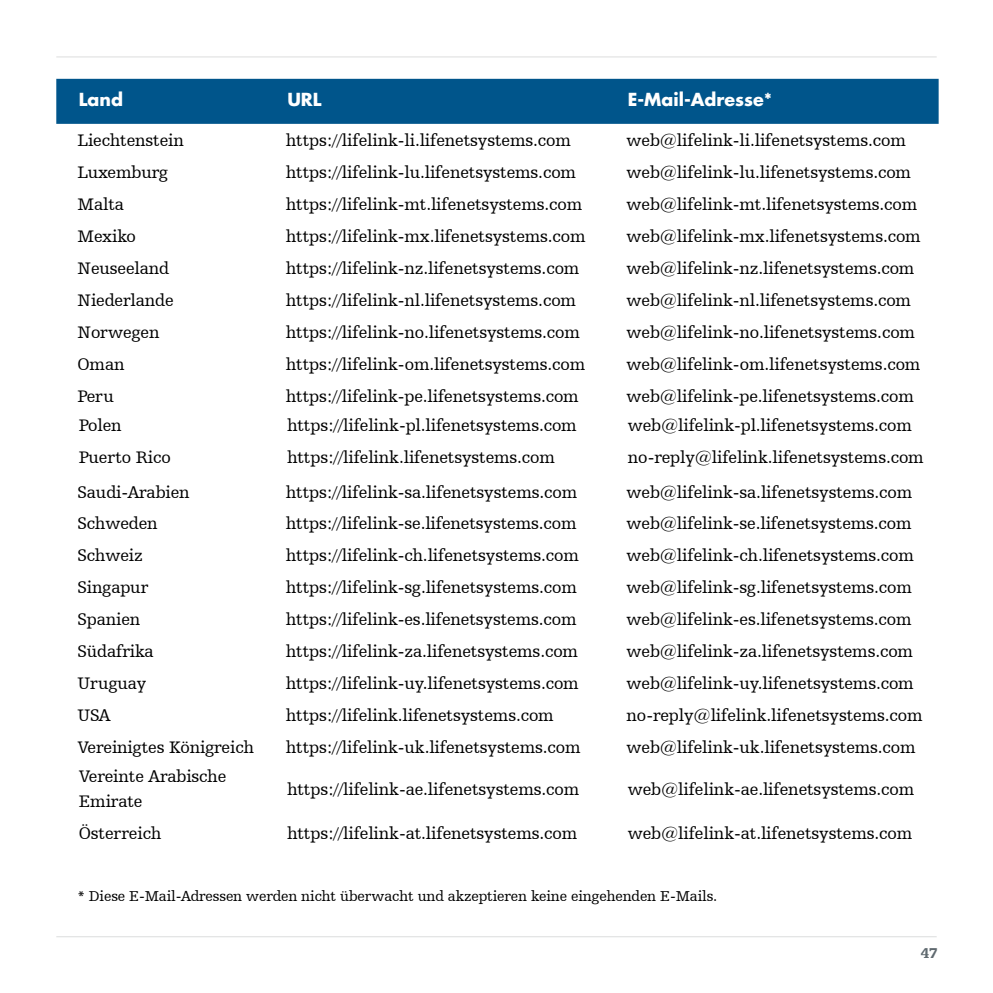
<style>
.page{position:relative;width:993px;height:993px;background:#fff}
.page>*{position:absolute;margin:0;border:0;box-sizing:border-box;transform-origin:0 0}
.URL_table_text{font:17.5px/25px "Humanist Slabserif 712 BT";letter-spacing:-.01em;color:#000}
.t1{font:700 17.5px "Futura Std";color:#fff}
.text_6_9{font:15px "Humanist Slabserif 712 BT";letter-spacing:-.01em;color:#000}
.t2{font:900 15px "Humanist Slabserif 712 BT";color:#5f696f}
</style>
<div class="page">
<hr style="left:56px;top:935px;width:880px;height:2px;background:#e3e4e4">
<hr style="left:56px;top:56px;width:880px;height:2px;background:#e3e4e4">
<div style="left:56px;top:79px;width:882px;height:45px;background:#00558b"></div>
<p class="t1" style="left:79px;top:88px;width:46px">Land</p>
<p class="t1" style="left:287px;top:88px;width:36px">URL</p>
<p class="t1" style="left:627px;top:88px;width:146px">E-Mail-Adresse*</p>
<p class="URL_table_text" style="left:78px;top:128px;width:108px">Liechtenstein</p>
<p class="URL_table_text" style="left:286px;top:128px;width:286px">https://lifelink-li.lifenetsystems.com</p>
<p class="URL_table_text" style="left:626px;top:128px;width:281px">web@lifelink-li.lifenetsystems.com</p>
<p class="URL_table_text" style="left:78px;top:160px;width:92px">Luxemburg</p>
<p class="URL_table_text" style="left:286px;top:160px;width:291px">https://lifelink-lu.lifenetsystems.com</p>
<p class="URL_table_text" style="left:626px;top:160px;width:286px">web@lifelink-lu.lifenetsystems.com</p>
<p class="URL_table_text" style="left:78px;top:192px;width:48px">Malta</p>
<p class="URL_table_text" style="left:286px;top:192px;width:297px">https://lifelink-mt.lifenetsystems.com</p>
<p class="URL_table_text" style="left:626px;top:192px;width:292px">web@lifelink-mt.lifenetsystems.com</p>
<p class="URL_table_text" style="left:78px;top:223px;width:60px">Mexiko</p>
<p class="URL_table_text" style="left:286px;top:223px;width:301px">https://lifelink-mx.lifenetsystems.com</p>
<p class="URL_table_text" style="left:626px;top:223px;width:295px">web@lifelink-mx.lifenetsystems.com</p>
<p class="URL_table_text" style="left:78px;top:255px;width:93px">Neuseeland</p>
<p class="URL_table_text" style="left:286px;top:255px;width:295px">https://lifelink-nz.lifenetsystems.com</p>
<p class="URL_table_text" style="left:626px;top:255px;width:289px">web@lifelink-nz.lifenetsystems.com</p>
<p class="URL_table_text" style="left:78px;top:287px;width:98px">Niederlande</p>
<p class="URL_table_text" style="left:286px;top:287px;width:291px">https://lifelink-nl.lifenetsystems.com</p>
<p class="URL_table_text" style="left:626px;top:287px;width:286px">web@lifelink-nl.lifenetsystems.com</p>
<p class="URL_table_text" style="left:78px;top:319px;width:83px">Norwegen</p>
<p class="URL_table_text" style="left:286px;top:319px;width:295px">https://lifelink-no.lifenetsystems.com</p>
<p class="URL_table_text" style="left:626px;top:319px;width:290px">web@lifelink-no.lifenetsystems.com</p>
<p class="URL_table_text" style="left:78px;top:351px;width:49px">Oman</p>
<p class="URL_table_text" style="left:286px;top:351px;width:301px">https://lifelink-om.lifenetsystems.com</p>
<p class="URL_table_text" style="left:626px;top:351px;width:295px">web@lifelink-om.lifenetsystems.com</p>
<p class="URL_table_text" style="left:78px;top:383px;width:38px">Peru</p>
<p class="URL_table_text" style="left:286px;top:383px;width:294px">https://lifelink-pe.lifenetsystems.com</p>
<p class="URL_table_text" style="left:626px;top:383px;width:289px">web@lifelink-pe.lifenetsystems.com</p>
<p class="URL_table_text" style="left:79px;top:412px;width:44px">Polen</p>
<p class="URL_table_text" style="left:287px;top:412px;width:291px">https://lifelink-pl.lifenetsystems.com</p>
<p class="URL_table_text" style="left:627px;top:412px;width:285px">web@lifelink-pl.lifenetsystems.com</p>
<p class="URL_table_text" style="left:79px;top:444px;width:93px">Puerto Rico</p>
<p class="URL_table_text" style="left:287px;top:444px;width:269px">https://lifelink.lifenetsystems.com</p>
<p class="URL_table_text" style="left:627px;top:444px;width:297px">no-reply@lifelink.lifenetsystems.com</p>
<p class="URL_table_text" style="left:78px;top:479px;width:114px">Saudi-Arabien</p>
<p class="URL_table_text" style="left:286px;top:479px;width:292px">https://lifelink-sa.lifenetsystems.com</p>
<p class="URL_table_text" style="left:626px;top:479px;width:287px">web@lifelink-sa.lifenetsystems.com</p>
<p class="URL_table_text" style="left:78px;top:510px;width:82px">Schweden</p>
<p class="URL_table_text" style="left:286px;top:510px;width:292px">https://lifelink-se.lifenetsystems.com</p>
<p class="URL_table_text" style="left:626px;top:510px;width:286px">web@lifelink-se.lifenetsystems.com</p>
<p class="URL_table_text" style="left:78px;top:542px;width:67px">Schweiz</p>
<p class="URL_table_text" style="left:286px;top:542px;width:294px">https://lifelink-ch.lifenetsystems.com</p>
<p class="URL_table_text" style="left:626px;top:542px;width:289px">web@lifelink-ch.lifenetsystems.com</p>
<p class="URL_table_text" style="left:78px;top:574px;width:72px">Singapur</p>
<p class="URL_table_text" style="left:286px;top:574px;width:292px">https://lifelink-sg.lifenetsystems.com</p>
<p class="URL_table_text" style="left:626px;top:574px;width:287px">web@lifelink-sg.lifenetsystems.com</p>
<p class="URL_table_text" style="left:78px;top:606px;width:64px">Spanien</p>
<p class="URL_table_text" style="left:286px;top:606px;width:292px">https://lifelink-es.lifenetsystems.com</p>
<p class="URL_table_text" style="left:626px;top:606px;width:286px">web@lifelink-es.lifenetsystems.com</p>
<p class="URL_table_text" style="left:78px;top:638px;width:78px">Südafrika</p>
<p class="URL_table_text" style="left:286px;top:638px;width:293px">https://lifelink-za.lifenetsystems.com</p>
<p class="URL_table_text" style="left:626px;top:638px;width:288px">web@lifelink-za.lifenetsystems.com</p>
<p class="URL_table_text" style="left:78px;top:670px;width:70px">Uruguay</p>
<p class="URL_table_text" style="left:286px;top:670px;width:294px">https://lifelink-uy.lifenetsystems.com</p>
<p class="URL_table_text" style="left:626px;top:670px;width:289px">web@lifelink-uy.lifenetsystems.com</p>
<p class="URL_table_text" style="left:78px;top:702px;width:35px">USA</p>
<p class="URL_table_text" style="left:286px;top:702px;width:269px">https://lifelink.lifenetsystems.com</p>
<p class="URL_table_text" style="left:626px;top:702px;width:297px">no-reply@lifelink.lifenetsystems.com</p>
<p class="URL_table_text" style="left:78px;top:734px;width:178px">Vereinigtes Königreich</p>
<p class="URL_table_text" style="left:286px;top:734px;width:296px">https://lifelink-uk.lifenetsystems.com</p>
<p class="URL_table_text" style="left:626px;top:734px;width:290px">web@lifelink-uk.lifenetsystems.com</p>
<p class="URL_table_text" style="left:79px;top:763px;width:149px">Vereinte Arabische<br>Emirate</p>
<p class="URL_table_text" style="left:287px;top:775px;width:293px">https://lifelink-ae.lifenetsystems.com</p>
<p class="URL_table_text" style="left:627px;top:775px;width:288px">web@lifelink-ae.lifenetsystems.com</p>
<p class="URL_table_text" style="left:79px;top:820px;width:84px">Österreich</p>
<p class="URL_table_text" style="left:287px;top:820px;width:291px">https://lifelink-at.lifenetsystems.com</p>
<p class="URL_table_text" style="left:627px;top:820px;width:286px">web@lifelink-at.lifenetsystems.com</p>
<p class="text_6_9" style="left:78px;top:886px;width:641px">* Diese E-Mail-Adressen werden nicht überwacht und akzeptieren keine eingehenden E-Mails.</p>
<p class="t2" style="left:920px;top:943px;width:18px">47</p>
</div>
